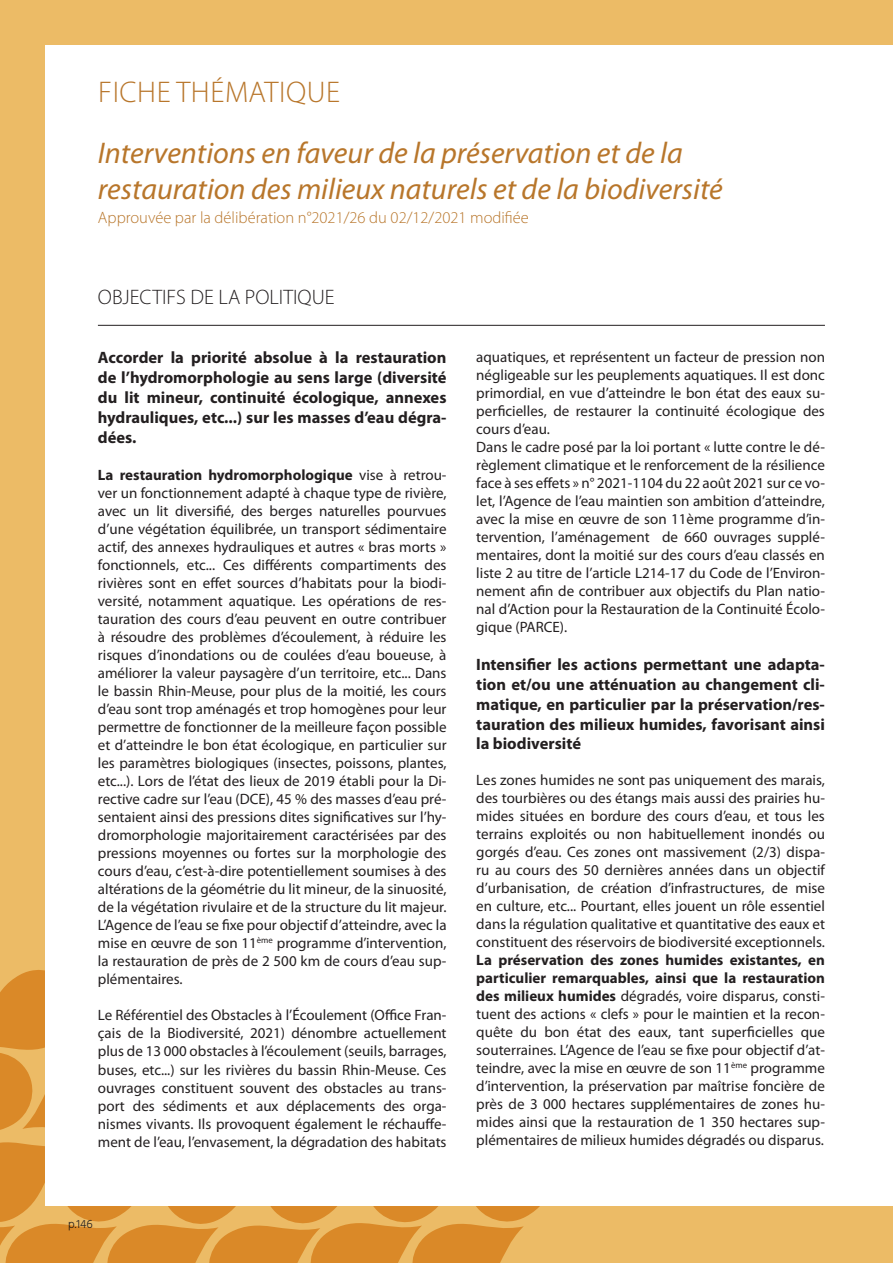
<style>
.page{position:relative;width:893px;height:1263px;background:#fff}
.page>*{position:absolute;margin:0;border:0;box-sizing:border-box;transform-origin:0 0}
.t1{font:italic 30px/36px "Myriad Pro";color:#b8762b}
.t2{font:300 30px "Myriad Pro";letter-spacing:.02em;color:#b8762b}
.t3{font:300 21px "Myriad Pro";color:#231f20}
.t4{font:700 16.5px/19.8px "Myriad Pro";color:#231f20;text-align:justify}
.t5{font:300 16.5px "Myriad Pro";color:#b8762b}
.t6{font:15px/18px "Myriad Pro";color:#231f20;text-align:justify}
.t7{font:300 12px "Hind";color:#231f20}
.s1{font-weight:700}
</style>
<div class="page">
<div style="left:23px;top:0;width:870px;height:45px;background:#ecbb66"></div>
<div style="left:0;top:1205px;width:893px;height:58px;background:#ecbb66"></div>
<div style="left:0;top:0;width:45px;height:1263px;background:#ecbb66"></div>
<svg style="left:0;top:970px;width:805px;height:293px"></svg>
<div style="left:45px;top:45px;width:848px;height:1160px;background:#fff"></div>
<hr style="left:98px;top:325px;width:727px;height:1px;background:#231f20">
<p class="t2" style="left:98px;top:74px;width:243px">FICHE THÉMATIQUE</p>
<p class="t1" style="left:98px;top:134px;width:626px">Interventions en faveur de la préservation et de la restauration des milieux naturels et de la biodiversité</p>
<p class="t5" style="left:98px;top:207px;width:432px">Approuvée par la délibération n°2021/26 du 02/12/2021 modifiée</p>
<p class="t3" style="left:98px;top:285px;width:238px">OBJECTIFS DE LA POLITIQUE</p>
<p class="t4" style="left:98px;top:347px;width:350px">Accorder la priorité absolue à la restauration de l’hydromorphologie au sens large (diversité du lit mineur, continuité écologique, annexes hydrauliques, etc...) sur les masses d’eau dégra&shy;dées.</p>
<p class="t6" style="left:98px;top:466px;width:350px"><span class="s1">La restauration hydromorphologique</span> vise à retrou&shy;ver un fonctionnement adapté à chaque type de rivière, avec un lit diversifié, des berges naturelles pourvues d’une végétation équilibrée, un transport sédimentaire actif, des annexes hydrauliques et autres « bras morts » fonctionnels, etc... Ces différents compartiments des rivières sont en effet sources d’habitats pour la biodi&shy;versité, notamment aquatique. Les opérations de res&shy;tauration des cours d’eau peuvent en outre contribuer à résoudre des problèmes d’écoulement, à réduire les risques d’inondations ou de coulées d’eau boueuse, à améliorer la valeur paysagère d’un territoire, etc... Dans le bassin Rhin-Meuse, pour plus de la moitié, les cours d’eau sont trop aménagés et trop homogènes pour leur permettre de fonctionner de la meilleure façon possible et d’atteindre le bon état écologique, en particulier sur les paramètres biologiques (insectes, poissons, plantes, etc...). Lors de l’état des lieux de 2019 établi pour la Di&shy;rective cadre sur l’eau (DCE), 45 % des masses d’eau pré&shy;sentaient ainsi des pressions dites significatives sur l’hy&shy;dromorphologie majoritairement caractérisées par des pressions moyennes ou fortes sur la morphologie des cours d’eau, c’est-à-dire potentiellement soumises à des altérations de la géométrie du lit mineur, de la sinuosité, de la végétation rivulaire et de la structure du lit majeur.<br>L’Agence de l’eau se fixe pour objectif d’atteindre, avec la mise en œuvre de son 11<sup>ème</sup> programme d’intervention, la restauration de près de 2 500 km de cours d’eau sup&shy;plémentaires.</p>
<p class="t6" style="left:98px;top:1006px;width:350px">Le Référentiel des Obstacles à l’Écoulement (Office Fran&shy;çais de la Biodiversité, 2021) dénombre actuellement plus de 13 000 obstacles à l’écoulement (seuils, barrages, buses, etc...) sur les rivières du bassin Rhin-Meuse. Ces ouvrages constituent souvent des obstacles au trans&shy;port des sédiments et aux déplacements des orga&shy;nismes vivants. Ils provoquent également le réchauffe&shy;ment de l’eau, l’envasement, la dégradation des habitats</p>
<p class="t7" style="left:68px;top:1216px;width:26px">p.146</p>
<p class="t6" style="left:476px;top:348px;width:350px">aquatiques, et représentent un facteur de pression non négligeable sur les peuplements aquatiques. Il est donc primordial, en vue d’atteindre le bon état des eaux su&shy;perficielles, de restaurer la continuité écologique des cours d’eau.</p>
<p class="t6" style="left:476px;top:438px;width:350px">Dans le cadre posé par la loi portant « lutte contre le dé&shy;règlement climatique et le renforcement de la résilience face à ses effets » n° 2021-1104 du 22 août 2021 sur ce vo&shy;let, l’Agence de l’eau maintien son ambition d’atteindre, avec la mise en œuvre de son 11ème programme d’in&shy;tervention, l’aménagement de 660 ouvrages supplé&shy;mentaires, dont la moitié sur des cours d’eau classés en liste 2 au titre de l’article L214-17 du Code de l’Environ&shy;nement afin de contribuer aux objectifs du Plan natio&shy;nal d’Action pour la Restauration de la Continuité Écolo&shy;gique (PARCE).</p>
<p class="t4" style="left:476px;top:654px;width:350px">Intensifier les actions permettant une adapta&shy;tion et/ou une atténuation au changement cli&shy;matique, en particulier par la préservation/res&shy;tauration des milieux humides, favorisant ainsi la biodiversité</p>
<p class="t6" style="left:476px;top:771px;width:350px">Les zones humides ne sont pas uniquement des marais, des tourbières ou des étangs mais aussi des prairies hu&shy;mides situées en bordure des cours d’eau, et tous les terrains exploités ou non habituellement inondés ou gorgés d’eau. Ces zones ont massivement (2/3) dispa&shy;ru au cours des 50 dernières années dans un objectif d’urbanisation, de création d’infrastructures, de mise en culture, etc... Pourtant, elles jouent un rôle essentiel dans la régulation qualitative et quantitative des eaux et constituent des réservoirs de biodiversité exceptionnels.<br><span class="s1">La préservation des zones humides existantes, en particulier remarquables, ainsi que la restauration des milieux humides</span> dégradés, voire disparus, consti&shy;tuent des actions « clefs » pour le maintien et la recon&shy;quête du bon état des eaux, tant superficielles que souterraines. L’Agence de l’eau se fixe pour objectif d’at&shy;teindre, avec la mise en œuvre de son 11<sup>ème</sup> programme d’intervention, la préservation par maîtrise foncière de près de 3 000 hectares supplémentaires de zones hu&shy;mides ainsi que la restauration de 1 350 hectares sup&shy;plémentaires de milieux humides dégradés ou disparus.</p>
</div>
